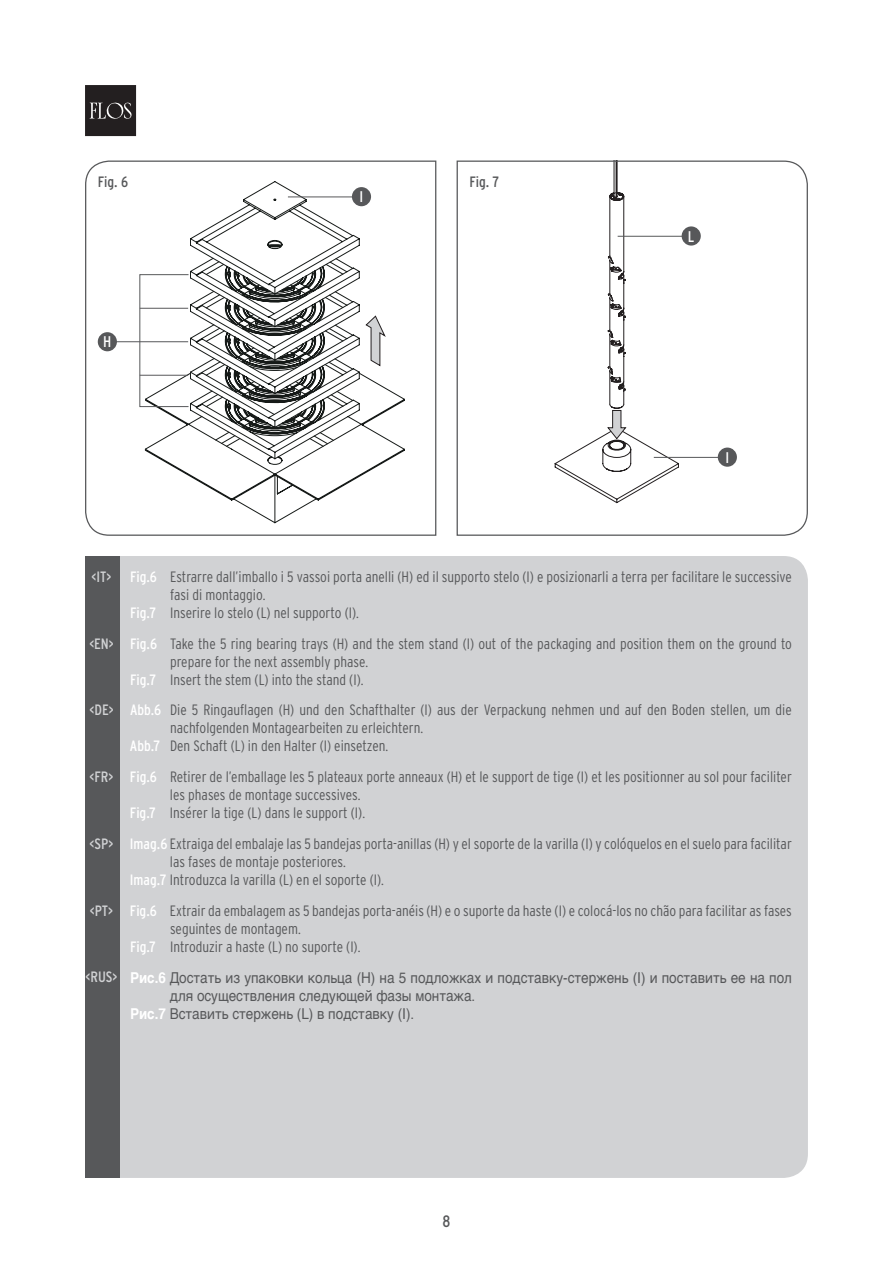
<style>
.page{position:relative;width:893px;height:1263px;background:#fff}
.page>*{position:absolute;margin:0;border:0;box-sizing:border-box;transform-origin:0 0}
.t1{font:condensed 16.5px "Interstate";color:#57585a}
.t2{font:condensed 15.45px "Interstate";color:#fff}
.t3{font:300 condensed 15px "Interstate";color:#57585a}
.t4{font:15px "Helvetica";color:#57585a;scale:.9 1}
.t5{font:condensed 15px "Interstate";color:#57585a}
.s1{font-weight:400;color:#d1d2d4}
.s2{font-weight:400;color:#fff}
.s3{font-family:"Interstate";font-stretch:condensed;color:#d1d2d4}
.s4{font-weight:700;color:#fff}
</style>
<div class="page">
<div style="left:85px;top:85px;width:51px;height:51px;background:#231f20"></div>
<svg style="left:90px;top:102px;width:42px;height:17px"></svg>
<svg style="left:85px;top:160px;width:352px;height:376px"></svg>
<div style="left:119px;top:556px;width:689px;height:622px;background:#d1d2d4"></div>
<div style="left:85px;top:556px;width:34px;height:622px;background:#57585a"></div>
<svg style="left:456px;top:160px;width:352px;height:376px"></svg>
<hr style="left:288px;top:197px;width:73px;height:1px;background:#57585a">
<div style="left:352px;top:187px;width:19px;height:19px;background:#57585a;border-radius:50%"></div>
<hr style="left:618px;top:236px;width:73px;height:1px;background:#57585a">
<div style="left:682px;top:226px;width:19px;height:20px;background:#57585a;border-radius:50%"></div>
<hr style="left:654px;top:457px;width:73px;height:1px;background:#57585a">
<div style="left:718px;top:448px;width:19px;height:19px;background:#57585a;border-radius:50%"></div>
<div style="left:139px;top:274px;width:50px;height:133px;border:1px solid #57585a"></div>
<hr style="left:140px;top:308px;width:48px;height:1px;background:#57585a">
<hr style="left:140px;top:375px;width:48px;height:1px;background:#57585a">
<hr style="left:115px;top:341px;width:73px;height:1px;background:#57585a">
<div style="left:98px;top:332px;width:19px;height:19px;background:#57585a;border-radius:50%"></div>
<p class="t5" style="left:98px;top:173px;width:32px">Fig. 6</p>
<p class="t5" style="left:469px;top:173px;width:31px">Fig. 7</p>
<p class="t2" style="left:360px;top:188px;width:5px">I</p>
<p class="t2" style="left:103px;top:333px;width:10px">H</p>
<p class="t2" style="left:688px;top:228px;width:8px">L</p>
<p class="t2" style="left:725px;top:449px;width:5px">I</p>
<p class="t3" style="left:92px;top:568px;width:702px"><span class="s1">&lt;IT&gt;</span> <span class="s2">Fig.6</span> Estrarre dall’imballo i 5 vassoi porta anelli (H) ed il supporto stelo (I) e posizionarli a terra per facilitare le successive</p>
<p class="t3" style="left:170px;top:586px;width:97px">fasi di montaggio.</p>
<p class="t3" style="left:130px;top:604px;width:230px"><span class="s2">Fig.7</span> Inserire lo stelo (L) nel supporto (I).</p>
<p class="t3" style="left:89px;top:635px;width:704px"><span class="s1">&lt;EN&gt;</span> <span class="s2">Fig.6</span> Take the 5 ring bearing trays (H) and the stem stand (I) out of the packaging and position them on the ground to</p>
<p class="t3" style="left:170px;top:653px;width:200px">prepare for the next assembly phase.</p>
<p class="t3" style="left:130px;top:671px;width:235px"><span class="s2">Fig.7</span> Insert the stem (L) into the stand (I).</p>
<p class="t3" style="left:90px;top:702px;width:704px"><span class="s1">&lt;DE&gt;</span> <span class="s2">Abb.6</span> Die 5 Ringauflagen (H) und den Schafthalter (I) aus der Verpackung nehmen und auf den Boden stellen, um die</p>
<p class="t3" style="left:170px;top:720px;width:255px">nachfolgenden Montagearbeiten zu erleichtern.</p>
<p class="t3" style="left:130px;top:738px;width:260px"><span class="s2">Abb.7</span> Den Schaft (L) in den Halter (I) einsetzen.</p>
<p class="t3" style="left:90px;top:768px;width:704px"><span class="s1">&lt;FR&gt;</span> <span class="s2">Fig.6</span> Retirer de l’emballage les 5 plateaux porte anneaux (H) et le support de tige (I) et les positionner au sol pour faciliter</p>
<p class="t3" style="left:170px;top:786px;width:192px">les phases de montage successives.</p>
<p class="t3" style="left:130px;top:804px;width:237px"><span class="s2">Fig.7</span> Insérer la tige (L) dans le support (I).</p>
<p class="t3" style="left:90px;top:835px;width:704px"><span class="s1">&lt;SP&gt;</span> <span class="s2">Imag.6</span> Extraiga del embalaje las 5 bandejas porta-anillas (H) y el soporte de la varilla (I) y colóquelos en el suelo para facilitar</p>
<p class="t3" style="left:170px;top:853px;width:177px">las fases de montaje posteriores.</p>
<p class="t3" style="left:130px;top:871px;width:255px"><span class="s2">Imag.7</span> Introduzca la varilla (L) en el soporte (I).</p>
<p class="t3" style="left:90px;top:902px;width:704px"><span class="s1">&lt;PT&gt;</span> <span class="s2">Fig.6</span> Extrair da embalagem as 5 bandejas porta-anéis (H) e o suporte da haste (I) e colocá-los no chão para facilitar as fases</p>
<p class="t3" style="left:170px;top:920px;width:132px">seguintes de montagem.</p>
<p class="t3" style="left:130px;top:938px;width:232px"><span class="s2">Fig.7</span> Introduzir a haste (L) no suporte (I).</p>
<p class="t4" style="left:86px;top:966px;width:786px"><span class="s3">&lt;RUS&gt;</span> <span class="s4">Рис.6</span> Достать из упаковки кольца (H) на 5 подложках и подставку-стержень (I) и поставить ее на пол</p>
<p class="t4" style="left:170px;top:984px;width:341px">для осуществления следующей фазы монтажа.</p>
<p class="t4" style="left:130px;top:1002px;width:317px"><span class="s4">Рис.7</span> Вставить стержень (L) в подставку (I).</p>
<p class="t1" style="left:443px;top:1212px;width:9px">8</p>
</div>
